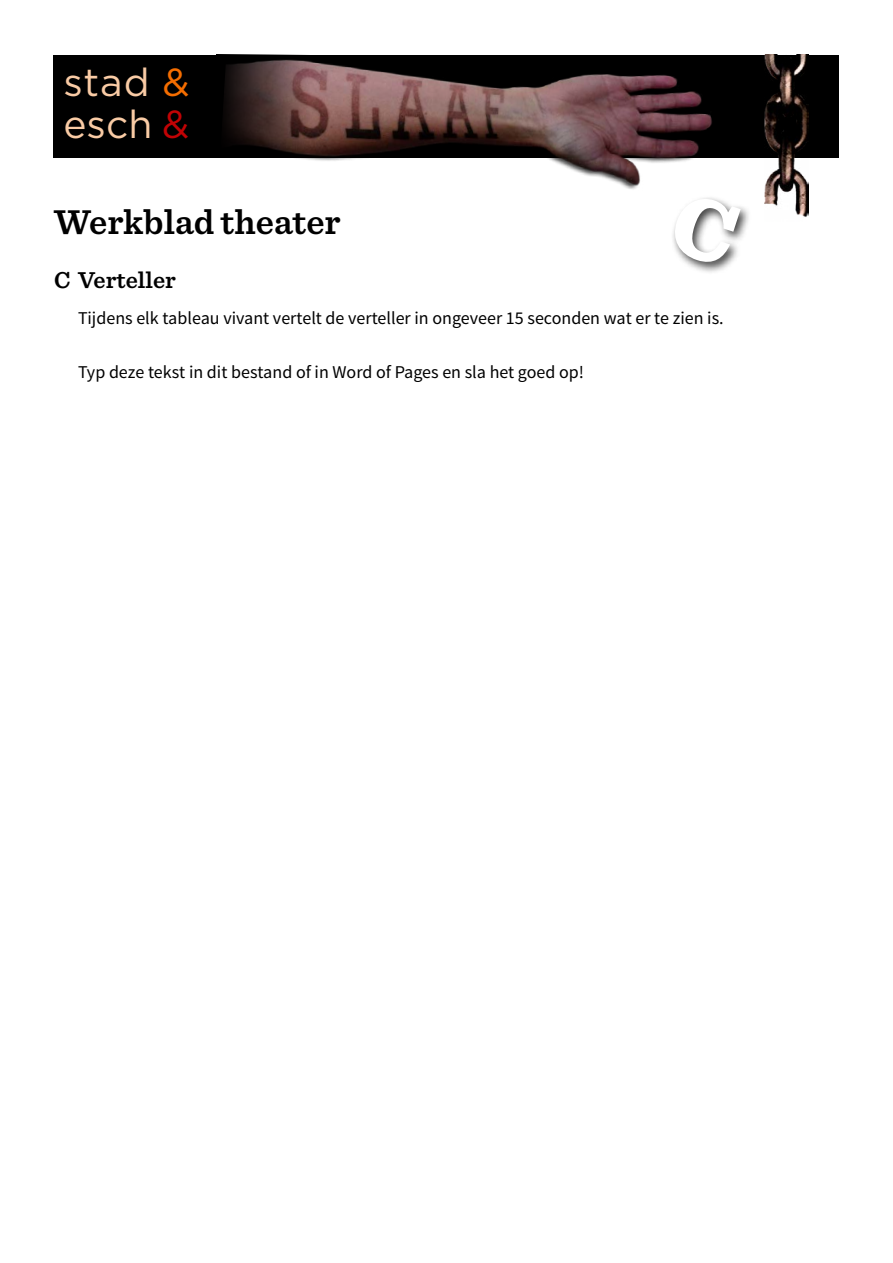
<style>
.page{position:relative;width:893px;height:1263px;background:#fff}
.page>*{position:absolute;margin:0;border:0;box-sizing:border-box;transform-origin:0 0}
.t1{font:39px/42px "Gotham";letter-spacing:.005em;color:#f9cba5}
.t2{font:600 36px "Sentinel";color:#000}
.t3{font:600 24px "Sentinel";color:#000}
.t4{font:18px "Source Sans Pro";color:#000}
.s1{color:#f46d00}
.s2{color:#c10305}
</style>
<div class="page">
<div style="left:54px;top:55px;width:785px;height:102px;background:#000"></div>
<img style="left:219px;top:54px;width:502px;height:135px">
<svg style="left:219px;top:55px;width:91px;height:98px"></svg>
<img style="left:764px;top:55px;width:44px;height:162px">
<div style="left:671px;top:195px;width:81px;height:80px;background:#000;opacity:.75"></div>
<svg style="left:671px;top:195px;width:70px;height:73px"></svg>
<h1 class="t1" style="left:64px;top:60px;width:128px">stad <span class="s1">&amp; </span>esch <span class="s2">&amp;</span></h1>
<h2 class="t2" style="left:54px;top:194px;width:288px">Werkblad theater</h2>
<h3 class="t3" style="left:54px;top:261px;width:123px">C Verteller</h3>
<p class="t4" style="left:78px;top:307px;width:645px">Tijdens elk tableau vivant vertelt de verteller in ongeveer 15 seconden wat er te zien is.</p>
<p class="t4" style="left:78px;top:361px;width:507px">Typ deze tekst in dit bestand of in Word of Pages en sla het goed op!</p>
</div>
